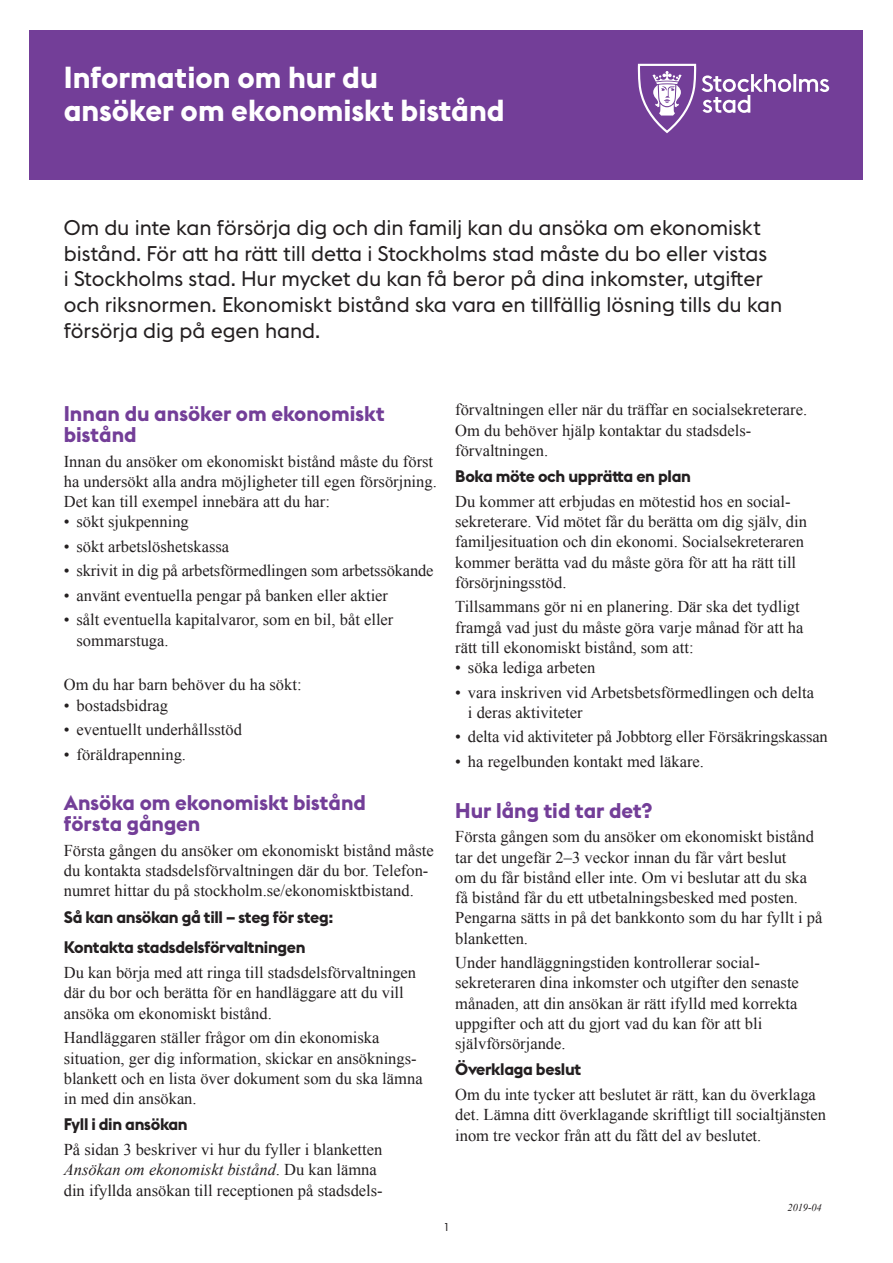
<style>
.page{position:relative;width:893px;height:1263px;background:#fff}
.page>*{position:absolute;margin:0;border:0;box-sizing:border-box;transform-origin:0 0}
.Ingress{font:700 30px/33px "Stockholm Type";color:#fff}
.Ingress-2{font:21px/25.8px "Stockholm Type";letter-spacing:-.005em;color:#231f20}
.Rubrik_3{font:700 21px/21px "Stockholm Type";color:#733e98}
.Bröd_1{font:16.5px/20.2px "Times New Roman";color:#231f20}
.Bröd_2{font:16.5px/20.2px "Times New Roman";color:#231f20}
.t1{font:700 16.5px "Stockholm Type";letter-spacing:-.02em;color:#231f20}
.t2{font:11.25px "Stockholm Type";color:#231f20}
.t3{font:italic 10.5px "Times New Roman";letter-spacing:-.01em;color:#231f20}
.s1{font-style:italic}
</style>
<div class="page">
<div style="left:30px;top:30px;width:833px;height:149px;background:#733e98"></div>
<svg style="left:638px;top:64px;width:191px;height:69px"></svg>
<p class="Ingress" style="left:64px;top:60px;width:442px">Information om hur du<br>ansöker om ekonomiskt bistånd</p>
<p class="Ingress-2" style="left:64px;top:213px;width:720px">Om du inte kan försörja dig och din familj kan du ansöka om ekonomiskt bistånd. För att ha rätt till detta i Stockholms stad måste du bo eller vistas<br>i Stockholms stad. Hur mycket du kan få beror på dina inkomster, utgifter och riksnormen. Ekonomiskt bistånd ska vara en tillfällig lösning tills du kan försörja dig på egen hand.</p>
<h3 class="Rubrik_3" style="left:64px;top:402px;width:322px">Innan du ansöker om ekonomiskt bistånd</h3>
<p class="Bröd_1" style="left:64px;top:451px;width:375px">Innan du ansöker om ekonomiskt bistånd måste du först ha undersökt alla andra möjligheter till egen försörjning.<br>Det kan till exempel innebära att du har:</p>
<p class="Bröd_1" style="left:64px;top:511px;width:127px">• sökt sjukpenning</p>
<p class="Bröd_1" style="left:64px;top:536px;width:167px">• sökt arbetslöshetskassa</p>
<p class="Bröd_1" style="left:64px;top:560px;width:371px">• skrivit in dig på arbetsförmedlingen som arbetssökande</p>
<p class="Bröd_1" style="left:64px;top:585px;width:326px">• använt eventuella pengar på banken eller aktier</p>
<p class="Bröd_1" style="left:77px;top:609px;width:318px;text-indent:-13px">• sålt eventuella kapitalvaror, som en bil, båt eller sommarstuga.</p>
<p class="Bröd_1" style="left:64px;top:674px;width:239px">Om du har barn behöver du ha sökt:</p>
<p class="Bröd_1" style="left:64px;top:695px;width:106px">• bostadsbidrag</p>
<p class="Bröd_1" style="left:64px;top:719px;width:180px">• eventuellt underhållsstöd</p>
<p class="Bröd_1" style="left:64px;top:744px;width:124px">• föräldrapenning.</p>
<h3 class="Rubrik_3" style="left:64px;top:791px;width:304px">Ansöka om ekonomiskt bistånd första gången</h3>
<p class="Bröd_1" style="left:64px;top:840px;width:371px">Första gången du ansöker om ekonomiskt bistånd måste du kontakta stadsdelsförvaltningen där du bor. Telefon&shy;numret hittar du på stockholm.se/ekonomisktbistand.</p>
<h4 class="t1" style="left:64px;top:905px;width:271px">Så kan ansökan gå till – steg för steg:</h4>
<h4 class="t1" style="left:64px;top:936px;width:243px">Kontakta stadsdelsförvaltningen</h4>
<p class="Bröd_1" style="left:64px;top:962px;width:354px">Du kan börja med att ringa till stadsdelsförvaltningen där du bor och berätta för en handläggare att du vill ansöka om ekonomiskt bistånd.</p>
<p class="Bröd_2" style="left:64px;top:1027px;width:360px">Handläggaren ställer frågor om din ekonomiska situation, ger dig information, skickar en ansöknings&shy;blankett och en lista över dokument som du ska lämna in med din ansökan.</p>
<h4 class="t1" style="left:64px;top:1113px;width:125px">Fyll i din ansökan</h4>
<p class="Bröd_1" style="left:64px;top:1139px;width:320px">På sidan 3 beskriver vi hur du fyller i blanketten<br><span class="s1">Ansökan om ekonomiskt bistånd</span>. Du kan lämna din ifyllda ansökan till receptionen på stadsdels-</p>
<p class="Bröd_1" style="left:455px;top:399px;width:353px">förvaltningen eller när du träffar en socialsekreterare.<br>Om du behöver hjälp kontaktar du stadsdels&shy;förvaltningen.</p>
<h4 class="t1" style="left:455px;top:465px;width:237px">Boka möte och upprätta en plan</h4>
<p class="Bröd_1" style="left:455px;top:491px;width:353px">Du kommer att erbjudas en mötestid hos en social&shy;sekreterare. Vid mötet får du berätta om dig själv, din familjesituation och din ekonomi. Socialsekreteraren kommer berätta vad du måste göra för att ha rätt till försörjningsstöd.</p>
<p class="Bröd_2" style="left:455px;top:596px;width:350px">Tillsammans gör ni en planering. Där ska det tydligt framgå vad just du måste göra varje månad för att ha rätt till ekonomiskt bistånd, som att:</p>
<p class="Bröd_1" style="left:455px;top:657px;width:142px">• söka lediga arbeten</p>
<p class="Bröd_1" style="left:468px;top:682px;width:347px;text-indent:-13px">• vara inskriven vid Arbetsbetsförmedlingen och delta i deras aktiviteter</p>
<p class="Bröd_1" style="left:455px;top:726px;width:374px">• delta vid aktiviteter på Jobbtorg eller Försäkringskassan</p>
<p class="Bröd_1" style="left:455px;top:751px;width:250px">• ha regelbunden kontakt med läkare.</p>
<h3 class="Rubrik_3" style="left:455px;top:799px;width:198px">Hur lång tid tar det?</h3>
<p class="Bröd_1" style="left:455px;top:826px;width:369px">Första gången som du ansöker om ekonomiskt bistånd tar det ungefär 2–3 veckor innan du får vårt beslut<br>om du får bistånd eller inte. Om vi beslutar att du ska få bistånd får du ett utbetalningsbesked med posten.<br>Pengarna sätts in på det bankkonto som du har fyllt i på blanketten.</p>
<p class="Bröd_2" style="left:455px;top:952px;width:345px">Under handläggningstiden kontrollerar social&shy;sekreteraren dina inkomster och utgifter den senaste månaden, att din ansökan är rätt ifylld med korrekta uppgifter och att du gjort vad du kan för att bli självförsörjande.</p>
<h4 class="t1" style="left:455px;top:1058px;width:128px">Överklaga beslut</h4>
<p class="Bröd_1" style="left:455px;top:1084px;width:372px">Om du inte tycker att beslutet är rätt, kan du överklaga det. Lämna ditt överklagande skriftligt till socialtjänsten inom tre veckor från att du fått del av beslutet.</p>
<p class="t2" style="left:445px;top:1219px;width:5px">1</p>
<p class="t3" style="left:787px;top:1200px;width:36px">2019-04</p>
</div>
